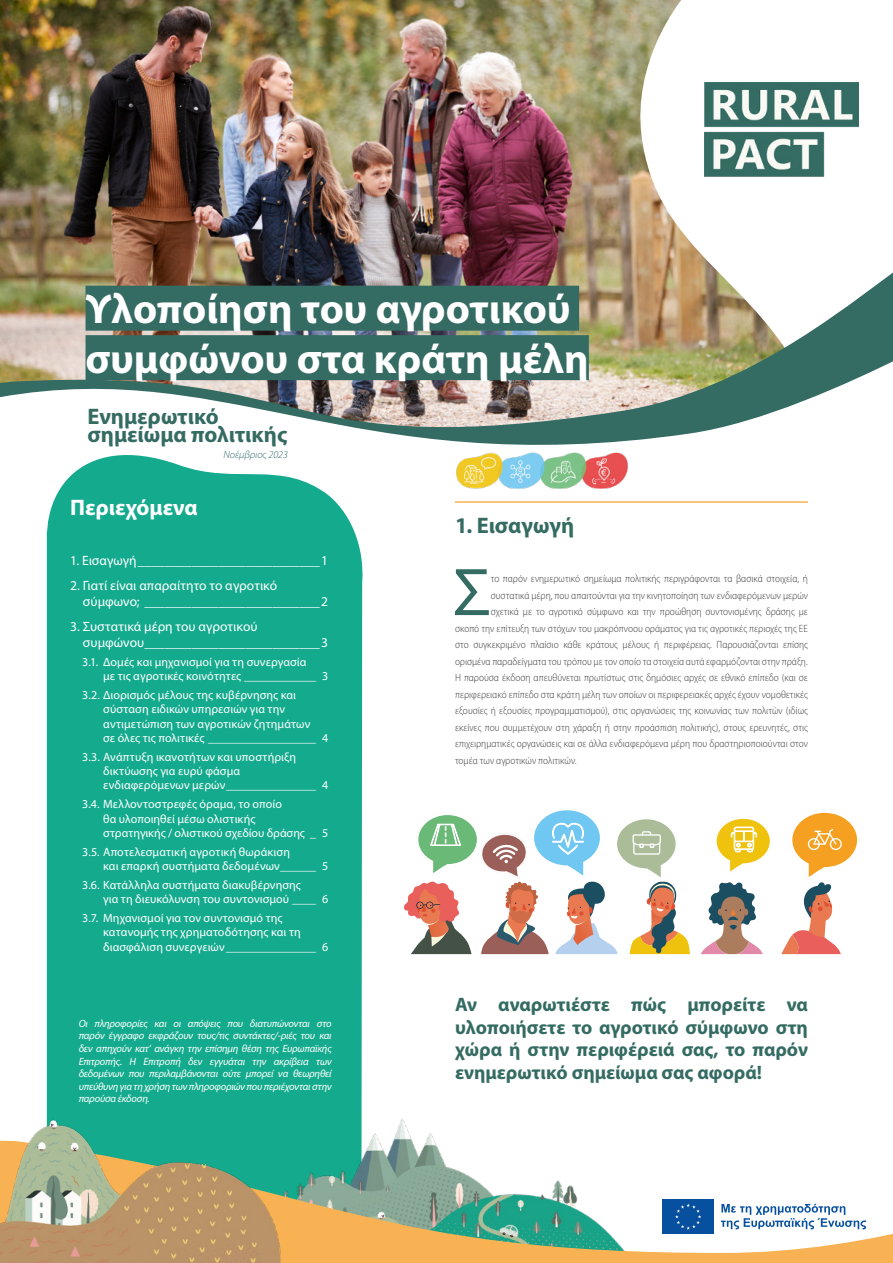
<style>
.page{position:relative;width:893px;height:1263px;background:#fff}
.page>*{position:absolute;margin:0;border:0;box-sizing:border-box;transform-origin:0 0}
.Body_text_first{font:67.95px "Myriad Pro";color:#346b62}
.t1{font:700 42px/49.5px "Myriad Pro";color:#fff}
.Policy{font:700 22.5px/18px "Myriad Pro";color:#346b62}
.TOC_Content{font:700 22.5px "Myriad Pro";color:#fff}
.Title_01{font:700 22.5px "Myriad Pro";letter-spacing:-.005em;color:#346b62}
._00_Quotes_first{font:700 19.5px/22.5px "Myriad Pro";color:#346b62;text-align:justify}
.t2{font:13.5px/16.2px "Myriad Pro";letter-spacing:.005em;color:#fff}
.t3{font:12px/14.4px "Myriad Pro";letter-spacing:.01em;color:#fff}
.Body_text_first-2{font:300 semi-condensed 10.5px "Myriad Pro";color:#414042}
.Information{font:italic 10.5px/12.6px "Myriad Pro";letter-spacing:-.02em;color:#fff;text-align:justify}
.Date{font:italic 300 10.5px "Myriad Pro";color:#346b62}
</style>
<div class="page">
<img style="left:0;top:0;width:625px;height:257px">
<svg style="left:625px;top:0;width:234px;height:257px"></svg>
<img style="left:0;top:257px;width:893px;height:91px">
<img style="left:0;top:348px;width:893px;height:141px">
<div style="left:47px;top:732px;width:315px;height:378px;background:#14aa8e"></div>
<svg style="left:0;top:394px;width:381px;height:338px;fill:#14aa8e"></svg>
<img style="left:182px;top:1052px;width:253px;height:89px">
<svg style="left:287px;top:1141px;width:606px;height:122px"></svg>
<img style="left:0;top:1110px;width:287px;height:153px">
<img style="left:705px;top:82px;width:153px;height:96px">
<div style="left:86px;top:286px;width:493px;height:45px;background:#346b62"></div>
<div style="left:86px;top:335px;width:503px;height:45px;background:#346b62"></div>
<hr style="left:455px;top:501px;width:353px;height:2px;background:#f8b153">
<svg style="left:701px;top:882px;width:62px;height:72px"></svg>
<svg style="left:715px;top:817px;width:57px;height:58px"></svg>
<svg style="left:781px;top:811px;width:77px;height:144px"></svg>
<svg style="left:403px;top:810px;width:287px;height:144px"></svg>
<img style="left:449px;top:447px;width:185px;height:41px">
<p class="t1" style="left:86px;top:283px;width:505px">Υλοποίηση του αγροτικού συμφώνου στα κράτη μέλη</p>
<p class="Policy" style="left:87px;top:406px;width:202px">Ενημερωτικό σημείωμα πολιτικής</p>
<p class="Date" style="left:223px;top:449px;width:66px">Νοέμβριος 2023</p>
<p class="TOC_Content" style="left:70px;top:493px;width:129px">Περιεχόμενα</p>
<p class="t2" style="left:70px;top:552px;width:260px">1. Εισαγωγή___________________________1</p>
<p class="t2" style="left:83px;top:577px;width:247px;text-indent:-13px">2. Γιατί είναι απαραίτητο το αγροτικό σύμφωνο; __________________________2</p>
<p class="t2" style="left:83px;top:618px;width:247px;text-indent:-13px">3. Συστατικά μέρη του αγροτικού συμφώνου__________________________3</p>
<p class="t3" style="left:103px;top:654px;width:226px;text-indent:-21px">3.1. Δομές και μηχανισμοί για τη συνεργασία<br>με τις αγροτικές κοινότητες ____________ 3</p>
<p class="t3" style="left:103px;top:687px;width:227px;text-indent:-21px">3.2. Διορισμός μέλους της κυβέρνησης και σύσταση ειδικών υπηρεσιών για την αντιμετώπιση των αγροτικών ζητημάτων<br>σε όλες τις πολιτικές __________________ 4</p>
<p class="t3" style="left:103px;top:749px;width:227px;text-indent:-21px">3.3. Ανάπτυξη ικανοτήτων και υποστήριξη δικτύωσης για ευρύ φάσμα ενδιαφερόμενων μερών_______________ 4</p>
<p class="t3" style="left:103px;top:797px;width:226px;text-indent:-21px">3.4. Μελλοντοστρεφές όραμα, το οποίο<br>θα υλοποιηθεί μέσω ολιστικής<br>στρατηγικής / ολιστικού σχεδίου δράσης _ 5</p>
<p class="t3" style="left:103px;top:844px;width:226px;text-indent:-21px">3.5. Αποτελεσματική αγροτική θωράκιση<br>και επαρκή συστήματα δεδομένων______ 5</p>
<p class="t3" style="left:103px;top:877px;width:227px;text-indent:-21px">3.6. Κατάλληλα συστήματα διακυβέρνησης<br>για τη διευκόλυνση του συντονισμού ____ 6</p>
<p class="t3" style="left:103px;top:910px;width:227px;text-indent:-21px">3.7. Μηχανισμοί για τον συντονισμό της κατανομής της χρηματοδότησης και τη διασφάλιση συνεργειών_______________ 6</p>
<h1 class="Title_01" style="left:455px;top:510px;width:121px">1. Εισαγωγή</h1>
<p class="Body_text_first" style="left:453px;top:550px;width:39px">Σ</p>
<p class="Body_text_first-2" style="left:491px;top:573px;width:319px">το παρόν ενημερωτικό σημείωμα πολιτικής περιγράφονται τα βασικά στοιχεία, ή</p>
<p class="Body_text_first-2" style="left:491px;top:589px;width:319px">συστατικά μέρη, που απαιτούνται για την κινητοποίηση των ενδιαφερόμενων μερών</p>
<p class="Body_text_first-2" style="left:491px;top:606px;width:319px">σχετικά με το αγροτικό σύμφωνο και την προώθηση συντονισμένης δράσης με</p>
<p class="Body_text_first-2" style="left:455px;top:622px;width:354px">σκοπό την επίτευξη των στόχων του μακρόπνοου οράματος για τις αγροτικές περιοχές της ΕΕ</p>
<p class="Body_text_first-2" style="left:455px;top:639px;width:354px">στο συγκεκριμένο πλαίσιο κάθε κράτους μέλους ή περιφέρειας. Παρουσιάζονται επίσης</p>
<p class="Body_text_first-2" style="left:455px;top:655px;width:354px">ορισμένα παραδείγματα του τρόπου με τον οποίο τα στοιχεία αυτά εφαρμόζονται στην πράξη.</p>
<p class="Body_text_first-2" style="left:455px;top:672px;width:354px">Η παρούσα έκδοση απευθύνεται πρωτίστως στις δημόσιες αρχές σε εθνικό επίπεδο (και σε</p>
<p class="Body_text_first-2" style="left:455px;top:688px;width:354px">περιφερειακό επίπεδο στα κράτη μέλη των οποίων οι περιφερειακές αρχές έχουν νομοθετικές</p>
<p class="Body_text_first-2" style="left:455px;top:705px;width:354px">εξουσίες ή εξουσίες προγραμματισμού), στις οργανώσεις της κοινωνίας των πολιτών (ιδίως</p>
<p class="Body_text_first-2" style="left:455px;top:721px;width:354px">εκείνες που συμμετέχουν στη χάραξη ή στην προάσπιση πολιτικής), στους ερευνητές, στις</p>
<p class="Body_text_first-2" style="left:455px;top:738px;width:354px">επιχειρηματικές οργανώσεις και σε άλλα ενδιαφερόμενα μέρη που δραστηριοποιούνται στον</p>
<p class="Body_text_first-2" style="left:455px;top:754px;width:123px">τομέα των αγροτικών πολιτικών.</p>
<p class="Information" style="left:79px;top:1017px;width:255px">Οι πληροφορίες και οι απόψεις που διατυπώνονται στο παρόν έγγραφο εκφράζουν τους/τις συντάκτες/-ριές του και δεν απηχούν κατ’ ανάγκη την επίσημη θέση της Ευρωπαϊκής Επιτροπής. Η Επιτροπή δεν εγγυάται την ακρίβεια των δεδομένων που περιλαμβάνονται ούτε μπορεί να θεωρηθεί υπεύθυνη για τη χρήση των πληροφοριών που περιέχονται στην παρούσα έκδοση.</p>
<p class="_00_Quotes_first" style="left:455px;top:993px;width:354px">Αν αναρωτιέστε πώς μπορείτε να υλοποιήσετε το αγροτικό σύμφωνο στη χώρα ή στην περιφέρειά σας, το παρόν ενημερωτικό σημείωμα σας αφορά!</p>
</div>
